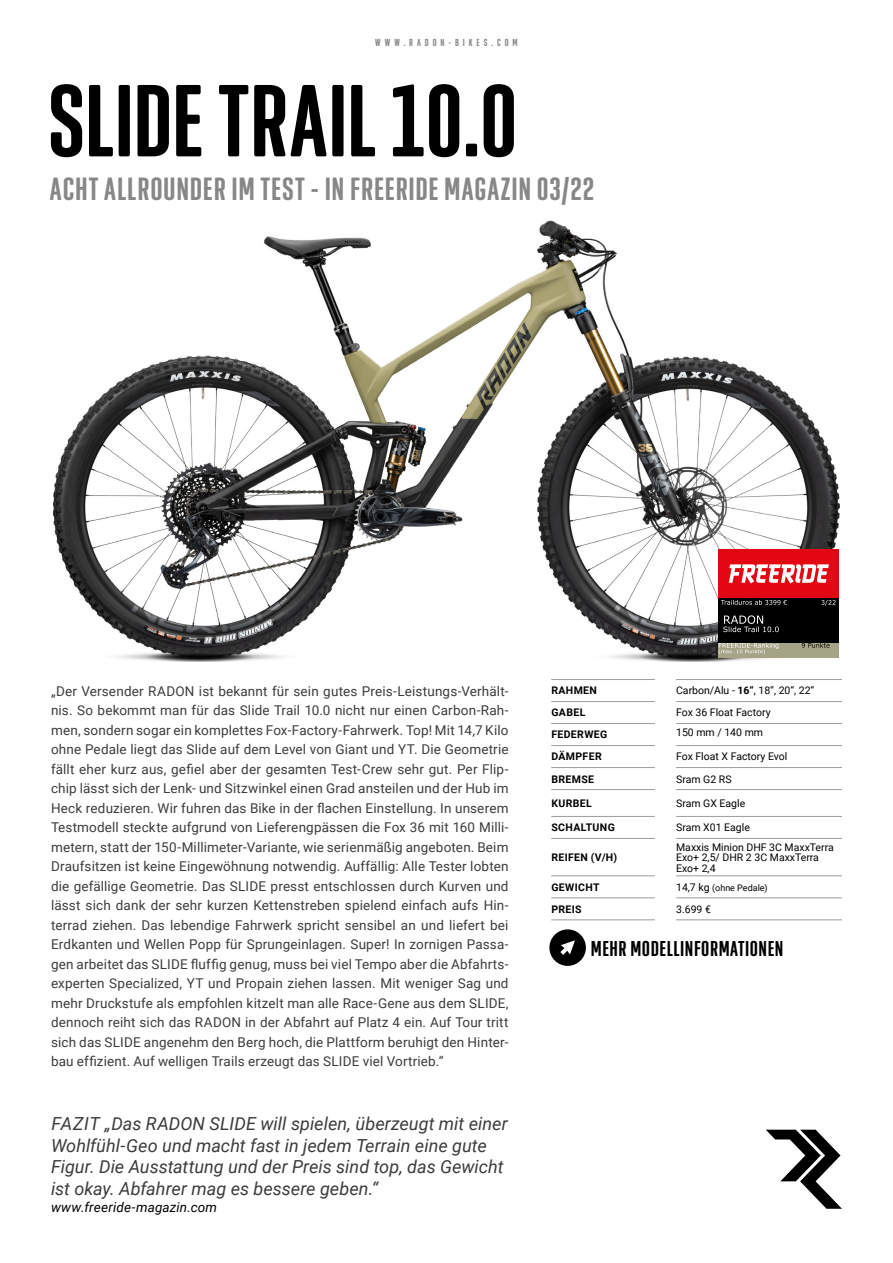
<style>
.page{position:relative;width:893px;height:1263px;background:#fff}
.page>*{position:absolute;margin:0;border:0;box-sizing:border-box;transform-origin:0 0}
.t1{font:600 105px "Geogrotesque X Comp";letter-spacing:.005em;color:#000}
.t2{font:600 33px "Geogrotesque X Comp";letter-spacing:.025em;color:#878787}
.t3{font:600 22.05px "Geogrotesque X Comp";letter-spacing:.025em;color:#000}
.t4{font:italic 18px/21.6px "Roboto";color:#3c3c3b}
.t5{font:13.5px/19.5px "Roboto";letter-spacing:.01em;color:#3c3c3b;text-align:justify}
.t6{font:italic 13.5px "Roboto";letter-spacing:.01em;color:#000}
.t7{font:10.5px/10.5px "Roboto";color:#000}
.t8{font:700 10.5px "Roboto";letter-spacing:.035em;color:#000}
.t9{font:600 10.5px "Geogrotesque X Comp";letter-spacing:.375em;color:#878787}
.t10{font:9px "Roboto";color:#000}
.s1{font-weight:700}
.s2{font-size:10.5px}
</style>
<div class="page">
<hr style="left:551px;top:679px;width:104px;height:1px;background:#9d9d9c">
<hr style="left:551px;top:701px;width:104px;height:1px;background:#9d9d9c">
<hr style="left:551px;top:723px;width:104px;height:1px;background:#9d9d9c">
<hr style="left:551px;top:745px;width:104px;height:1px;background:#9d9d9c">
<hr style="left:551px;top:767px;width:104px;height:1px;background:#9d9d9c">
<hr style="left:551px;top:789px;width:104px;height:1px;background:#9d9d9c">
<hr style="left:551px;top:816px;width:104px;height:1px;background:#9d9d9c">
<hr style="left:551px;top:838px;width:104px;height:1px;background:#9d9d9c">
<hr style="left:551px;top:875px;width:104px;height:1px;background:#9d9d9c">
<hr style="left:551px;top:897px;width:104px;height:1px;background:#9d9d9c">
<hr style="left:551px;top:919px;width:104px;height:1px;background:#9d9d9c">
<hr style="left:676px;top:679px;width:166px;height:1px;background:#9d9d9c">
<hr style="left:676px;top:701px;width:166px;height:1px;background:#9d9d9c">
<hr style="left:676px;top:723px;width:166px;height:1px;background:#9d9d9c">
<hr style="left:676px;top:745px;width:166px;height:1px;background:#9d9d9c">
<hr style="left:676px;top:767px;width:166px;height:1px;background:#9d9d9c">
<hr style="left:676px;top:789px;width:166px;height:1px;background:#9d9d9c">
<hr style="left:676px;top:816px;width:166px;height:1px;background:#9d9d9c">
<hr style="left:676px;top:838px;width:166px;height:1px;background:#9d9d9c">
<hr style="left:676px;top:875px;width:166px;height:1px;background:#9d9d9c">
<hr style="left:676px;top:897px;width:166px;height:1px;background:#9d9d9c">
<hr style="left:676px;top:919px;width:166px;height:1px;background:#9d9d9c">
<svg style="left:549px;top:929px;width:37px;height:37px"></svg>
<img style="left:54px;top:220px;width:785px;height:441px">
<svg style="left:766px;top:1130px;width:76px;height:79px"></svg>
<div style="left:718px;top:642px;width:120px;height:16px;background:#a6a487"></div>
<div style="left:718px;top:597px;width:120px;height:45px;background:#000"></div>
<div style="left:718px;top:550px;width:120px;height:48px;background:#e30613"></div>
<svg style="left:729px;top:564px;width:100px;height:19px"></svg>
<svg style="left:723px;top:615px;width:56px;height:17px"></svg>
<svg style="left:802px;top:643px;width:28px;height:5px"></svg>
<svg style="left:719px;top:643px;width:59px;height:11px"></svg>
<svg style="left:721px;top:600px;width:66px;height:5px"></svg>
<svg style="left:821px;top:600px;width:15px;height:6px"></svg>
<p class="t9" style="left:375px;top:36px;width:144px">WWW.RADON-BIKES.COM</p>
<h1 class="t1" style="left:48px;top:55px;width:471px">SLIDE TRAIL 10.0</h1>
<h2 class="t2" style="left:50px;top:168px;width:546px">ACHT ALLROUNDER IM TEST - IN FREERIDE MAGAZIN 03/22</h2>
<p class="t5" style="left:51px;top:681px;width:459px">„Der Versender RADON ist bekannt für sein gutes Preis-Leistungs-Verhält&shy;nis. So bekommt man für das Slide Trail 10.0 nicht nur einen Carbon-Rah&shy;men, sondern sogar ein komplettes Fox-Factory-Fahrwerk. Top! Mit 14,7 Kilo ohne Pedale liegt das Slide auf dem Level von Giant und YT. Die Geometrie fällt eher kurz aus, gefiel aber der gesamten Test-Crew sehr gut. Per Flip&shy;chip lässt sich der Lenk- und Sitzwinkel einen Grad ansteilen und der Hub im Heck reduzieren. Wir fuhren das Bike in der flachen Einstellung. In unserem Testmodell steckte aufgrund von Lieferengpässen die Fox 36 mit 160 Milli&shy;metern, statt der 150-Millimeter-Variante, wie serienmäßig angeboten. Beim Draufsitzen ist keine Eingewöhnung notwendig. Auffällig: Alle Tester lobten die gefällige Geometrie. Das SLIDE presst entschlossen durch Kurven und lässt sich dank der sehr kurzen Kettenstreben spielend einfach aufs Hin&shy;terrad ziehen. Das lebendige Fahrwerk spricht sensibel an und liefert bei Erdkanten und Wellen Popp für Sprungeinlagen. Super! In zornigen Passa&shy;gen arbeitet das SLIDE fluffig genug, muss bei viel Tempo aber die Abfahrts&shy;experten Specialized, YT und Propain ziehen lassen. Mit weniger Sag und mehr Druckstufe als empfohlen kitzelt man alle Race-Gene aus dem SLIDE, dennoch reiht sich das RADON in der Abfahrt auf Platz 4 ein. Auf Tour tritt sich das SLIDE angenehm den Berg hoch, die Plattform beruhigt den Hinter&shy;bau effizient. Auf welligen Trails erzeugt das SLIDE viel Vortrieb.“</p>
<h3 class="t4" style="left:51px;top:1112px;width:458px">FAZIT „Das RADON SLIDE will spielen, überzeugt mit einer Wohlfühl-Geo und macht fast in jedem Terrain eine gute Figur. Die Ausstattung und der Preis sind top, das Gewicht ist okay. Abfahrer mag es bessere geben.“</h3>
<p class="t6" style="left:51px;top:1198px;width:168px">www.freeride-magazin.com</p>
<p class="t8" style="left:551px;top:683px;width:47px">RAHMEN</p>
<p class="t7" style="left:676px;top:685px;width:140px">Carbon/Alu - <span class="s1">16“</span>, 18“, 20“, 22“</p>
<p class="t8" style="left:551px;top:705px;width:35px">GABEL</p>
<p class="t7" style="left:676px;top:707px;width:96px">Fox 36 Float Factory</p>
<p class="t8" style="left:551px;top:727px;width:57px">FEDERWEG</p>
<p class="t7" style="left:676px;top:726px;width:88px">150 mm / 140 mm</p>
<p class="t8" style="left:551px;top:749px;width:52px">DÄMPFER</p>
<p class="t7" style="left:676px;top:751px;width:113px">Fox Float X Factory Evol</p>
<p class="t8" style="left:551px;top:771px;width:44px">BREMSE</p>
<p class="t7" style="left:676px;top:773px;width:57px">Sram G2 RS</p>
<p class="t8" style="left:551px;top:796px;width:42px">KURBEL</p>
<p class="t7" style="left:676px;top:797px;width:71px">Sram GX Eagle</p>
<p class="t8" style="left:551px;top:820px;width:65px">SCHALTUNG</p>
<p class="t7" style="left:676px;top:822px;width:75px">Sram X01 Eagle</p>
<p class="t8" style="left:551px;top:850px;width:67px">REIFEN (V/H)</p>
<p class="t7" style="left:676px;top:841px;width:159px">Maxxis Minion DHF 3C MaxxTerra<br>Exo+ 2,5/ DHR 2 3C MaxxTerra<br>Exo+ 2,4</p>
<p class="t8" style="left:551px;top:880px;width:50px">GEWICHT</p>
<p class="t10" style="left:676px;top:881px;width:93px"><span class="s2">14,7 kg</span> (ohne Pedale)</p>
<p class="t8" style="left:551px;top:902px;width:32px">PREIS</p>
<p class="t7" style="left:676px;top:903px;width:36px">3.699 €</p>
<h3 class="t3" style="left:591px;top:935px;width:194px">MEHR MODELLINFORMATIONEN</h3>
</div>
